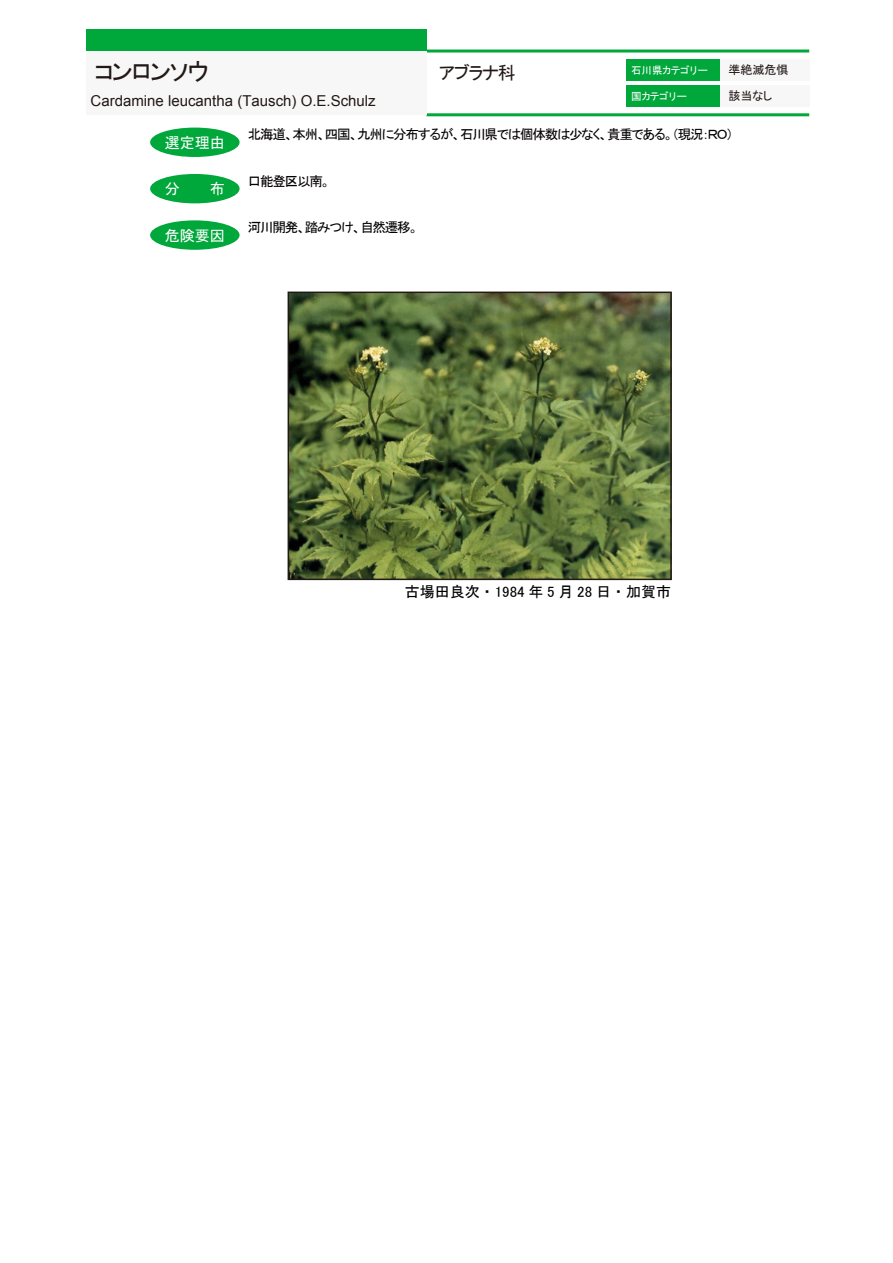
<style>
.page{position:relative;width:893px;height:1263px;background:#fff}
.page>*{position:absolute;margin:0;border:0;box-sizing:border-box;transform-origin:0 0}
.t1{font:24px "MS P Gothic";letter-spacing:-.07em;color:#221815}
.t2{font:18px "MS P Gothic";letter-spacing:-.07em;color:#221815}
.t3{font:15px "Arial";color:#221815}
.t4{font:15px "MS P Gothic";color:#000}
.t5{font:15px "MS P Gothic";color:#fff}
.t6{font:13.5px "MS P Gothic";letter-spacing:-.09em;color:#040000}
.t7{font:12px "MS P Gothic";color:#221815}
.t8{font:10.5px "MS P Gothic";color:#fff}
.s1{font-family:"MS Gothic"}
</style>
<div class="page">
<div style="left:720px;top:60px;width:89px;height:21px;background:#f7f7f7"></div>
<div style="left:720px;top:85px;width:89px;height:21px;background:#f7f7f7"></div>
<div style="left:626px;top:85px;width:94px;height:21px;background:#00a73b"></div>
<div style="left:626px;top:60px;width:94px;height:21px;background:#00a73b"></div>
<hr style="left:426px;top:50px;width:383px;height:3px;background:#00a73b">
<hr style="left:426px;top:113px;width:383px;height:3px;background:#00a73b">
<div style="left:86px;top:51px;width:340px;height:64px;background:#f7f7f7"></div>
<div style="left:86px;top:30px;width:340px;height:21px;background:#00a73b"></div>
<div style="left:150px;top:128px;width:90px;height:29px;background:#00a73b;border-radius:50%"></div>
<div style="left:150px;top:220px;width:90px;height:30px;background:#00a73b;border-radius:50%"></div>
<img style="left:291px;top:295px;width:378px;height:282px">
<div style="left:288px;top:292px;width:384px;height:288px;border:2px solid #231815"></div>
<div style="left:150px;top:174px;width:90px;height:29px;background:#00a73b;border-radius:50%"></div>
<h1 class="t1" style="left:95px;top:60px;width:116px">コンロンソウ</h1>
<h2 class="t2" style="left:439px;top:64px;width:78px">アブラナ科</h2>
<p class="t7" style="left:728px;top:64px;width:61px">準絶滅危惧</p>
<p class="t8" style="left:631px;top:65px;width:78px">石川県カテゴリー</p>
<p class="t8" style="left:631px;top:91px;width:57px">国カテゴリー</p>
<p class="t6" style="left:248px;top:128px;width:487px">北海道、本州、四国、九州に分布するが、石川県では個体数は少なく、貴重である。（現況：ＲＯ）</p>
<p class="t7" style="left:728px;top:89px;width:46px">該当なし</p>
<p class="t3" style="left:91px;top:91px;width:287px">Cardamine leucantha (Tausch) O.E.Schulz</p>
<p class="t5" style="left:165px;top:135px;width:61px">選定理由</p>
<p class="t5" style="left:165px;top:181px;width:61px">分<span class="s1">　　</span>布</p>
<p class="t5" style="left:165px;top:228px;width:61px">危険要因</p>
<p class="t6" style="left:248px;top:174px;width:84px">口能登区以南。</p>
<p class="t6" style="left:248px;top:221px;width:172px">河川開発、踏みつけ、自然遷移。</p>
<p class="t4" style="left:405px;top:584px;width:268px">古場田良次・ 1984 年 5 月 28 日・加賀市</p>
</div>
